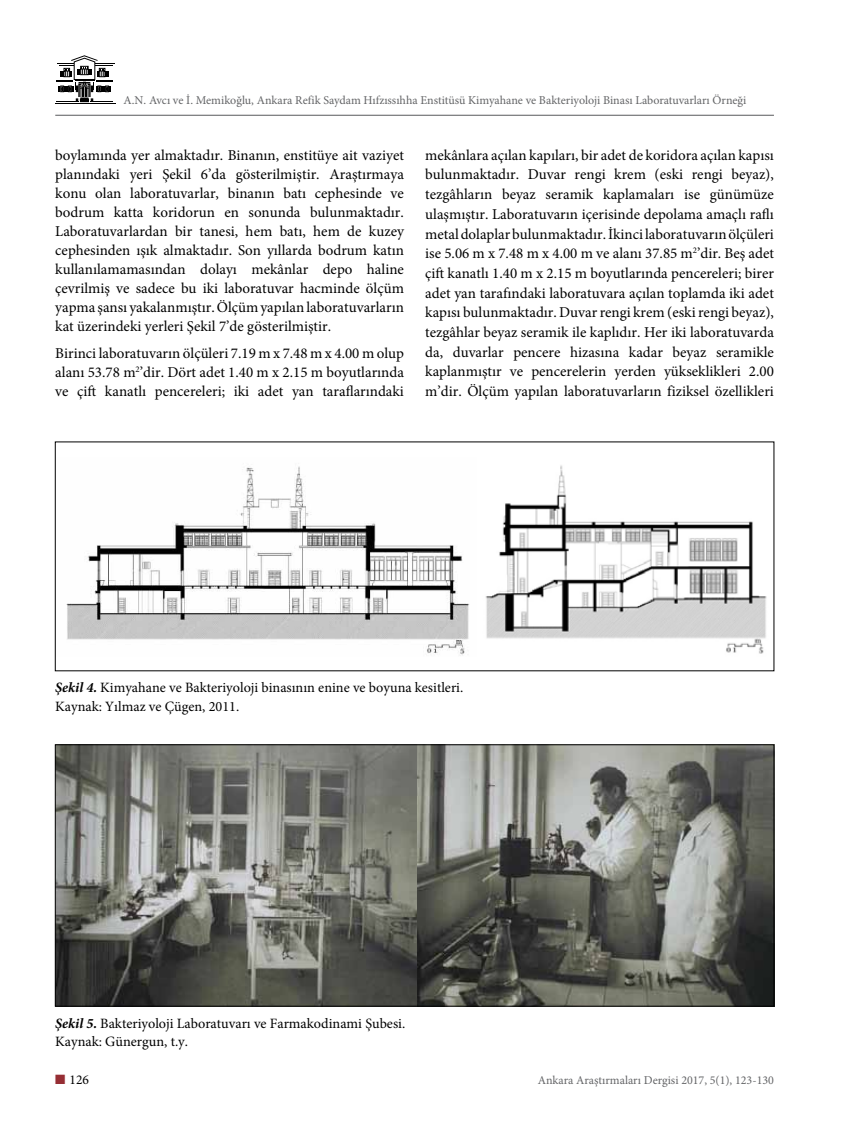
<style>
.page{position:relative;width:842px;height:1127px;background:#fff}
.page>*{position:absolute;margin:0;border:0;box-sizing:border-box;transform-origin:0 0}
.t1{font:15px/19.6px "Minion Pro";color:#000;text-align:justify}
.t2{font:14.25px/18.6px "Minion Pro";color:#000}
.t3{font:13.5px "Minion Pro";color:#000}
.t4{font:12px "Minion Pro";color:#636466}
.s1{font-weight:700;font-style:italic}
.s2{color:#962e34}
</style>
<div class="page">
<hr style="left:55px;top:115px;width:719px;height:1px;background:#58595b">
<hr style="left:55px;top:103px;width:60px;height:1px;background:#000">
<svg style="left:56px;top:55px;width:59px;height:48px"></svg>
<img style="left:66px;top:466px;width:403px;height:190px">
<img style="left:485px;top:465px;width:282px;height:189px">
<img style="left:57px;top:746px;width:715px;height:258px">
<div style="left:55px;top:744px;width:719px;height:262px;border:1px solid #000"></div>
<p class="t4" style="left:124px;top:92px;width:624px">A.N. Avcı ve İ. Memikoğlu, Ankara Refik Saydam Hıfzıssıhha Enstitüsü Kimyahane ve Bakteriyoloji Binası Laboratuvarları Örneği</p>
<p class="t1" style="left:55px;top:145px;width:350px;line-height:19px">boylamında yer almaktadır. Binanın, enstitüye ait vaziyet planındaki yeri Şekil 6’da gösterilmiştir. Araştırmaya konu olan laboratuvarlar, binanın batı cephesinde ve bodrum katta koridorun en sonunda bulunmaktadır.<br>Laboratuvarlardan bir tanesi, hem batı, hem de kuzey cephesinden ışık almaktadır. Son yıllarda bodrum katın kullanılamamasından dolayı mekânlar depo haline çevrilmiş ve sadece bu iki laboratuvar hacminde ölçüm yapma şansı yakalanmıştır. Ölçüm yapılan laboratuvarların kat üzerindeki yerleri Şekil 7’de gösterilmiştir.</p>
<p class="t1" style="left:55px;top:344px;width:350px;line-height:19px">Birinci laboratuvarın ölçüleri 7.19 m x 7.48 m x 4.00 m olup alanı 53.78 m<sup>2</sup>’dir. Dört adet 1.40 m x 2.15 m boyutlarında ve çift kanatlı pencereleri; iki adet yan taraflarındaki</p>
<p class="t1" style="left:425px;top:145px;width:350px">mekânlara açılan kapıları, bir adet de koridora açılan kapısı bulunmaktadır. Duvar rengi krem (eski rengi beyaz), tezgâhların beyaz seramik kaplamaları ise günümüze ulaşmıştır. Laboratuvarın içerisinde depolama amaçlı raflı metal dolaplar bulunmaktadır. İkinci laboratuvarın ölçüleri ise 5.06 m x 7.48 m x 4.00 m ve alanı 37.85 m<sup>2</sup>’dir. Beş adet çift kanatlı 1.40 m x 2.15 m boyutlarında pencereleri; birer adet yan tarafındaki laboratuvara açılan toplamda iki adet kapısı bulunmaktadır. Duvar rengi krem (eski rengi beyaz), tezgâhlar beyaz seramik ile kaplıdır. Her iki laboratuvarda da, duvarlar pencere hizasına kadar beyaz seramikle kaplanmıştır ve pencerelerin yerden yükseklikleri 2.00 m’dir. Ölçüm yapılan laboratuvarların fiziksel özellikleri</p>
<p class="t2" style="left:55px;top:678px;width:410px"><span class="s1">Şekil 4.</span> Kimyahane ve Bakteriyoloji binasının enine ve boyuna kesitleri.<br>Kaynak: Yılmaz ve Çügen, 2011.</p>
<p class="t2" style="left:55px;top:1014px;width:352px"><span class="s1">Şekil 5.</span> Bakteriyoloji Laboratuvarı ve Farmakodinami Şubesi.<br>Kaynak: Günergun, t.y.</p>
<p class="t3" style="left:55px;top:1071px;width:35px"><span class="s2">■</span> 126</p>
<p class="t4" style="left:538px;top:1072px;width:238px">Ankara Araştırmaları Dergisi 2017, 5(1), 123-130</p>
</div>
